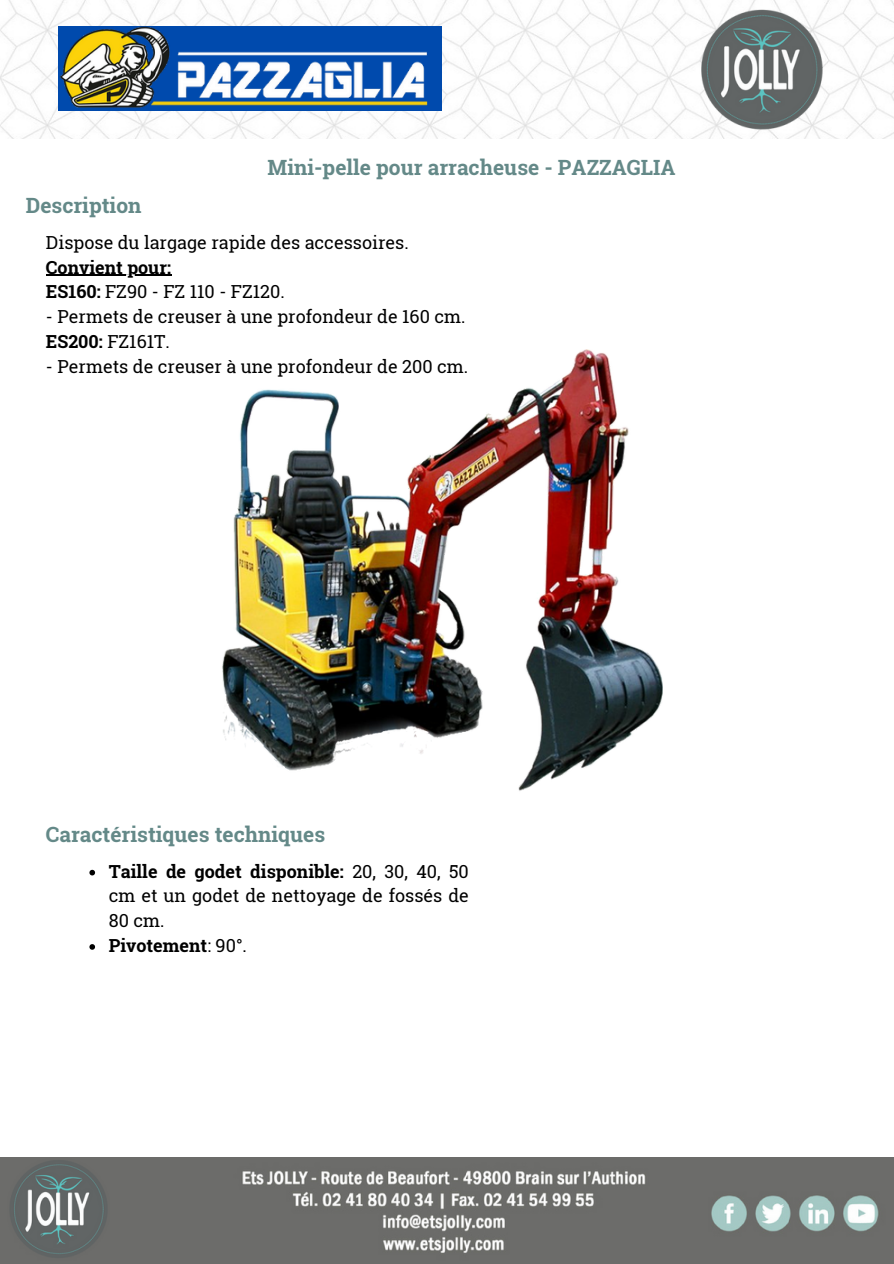
<style>
.page{position:relative;width:894px;height:1264px;background:#fff}
.page>*{position:absolute;margin:0;border:0;box-sizing:border-box;transform-origin:0 0}
.t1{font:700 21px "Roboto Slab";color:#648988}
.t2{font:18px/24.8px "Roboto Slab";color:#000;text-align:justify}
.t3{font:700 18px "Roboto Slab";color:#000}
.s1{font-weight:700}
.s2{font-weight:400}
</style>
<div class="page">
<img style="left:0;top:0;width:893px;height:138px">
<img style="left:0;top:1157px;width:893px;height:106px">
<img style="left:699px;top:5px;width:129px;height:128px">
<img style="left:46px;top:26px;width:395px;height:84px">
<img style="left:222px;top:349px;width:440px;height:442px">
<svg style="left:89px;top:869px;width:6px;height:6px"></svg>
<svg style="left:89px;top:944px;width:6px;height:5px"></svg>
<hr style="left:46px;top:275px;width:125px;height:1px;background:#000">
<p class="t1" style="left:26px;top:191px;width:117px">Description</p>
<p class="t1" style="left:267px;top:153px;width:409px">Mini-pelle pour arracheuse - PAZZAGLIA</p>
<p class="t2" style="left:46px;top:229px;width:364px">Dispose du largage rapide des accessoires.</p>
<p class="t3" style="left:46px;top:255px;width:127px">Convient pour:</p>
<h1 class="t2" style="left:46px;top:279px;width:240px"><span class="s1">ES160:</span> FZ90 - FZ 110 - FZ120.</h1>
<p class="t2" style="left:46px;top:304px;width:421px">- Permets de creuser à une profondeur de 160 cm.</p>
<p class="t2" style="left:46px;top:328px;width:125px"><span class="s1">ES200:</span> FZ161T.</p>
<p class="t2" style="left:46px;top:353px;width:423px">- Permets de creuser à une profondeur de 200 cm.</p>
<p class="t1" style="left:46px;top:820px;width:281px">Caractéristiques techniques</p>
<p class="t2" style="left:109px;top:858px;width:361px"><span class="s1">Taille de godet disponible:</span> 20, 30, 40, 50 cm et un godet de nettoyage de fossés de 80 cm.</p>
<p class="t3" style="left:109px;top:933px;width:140px">Pivotement<span class="s2">: 90°.</span></p>
</div>
